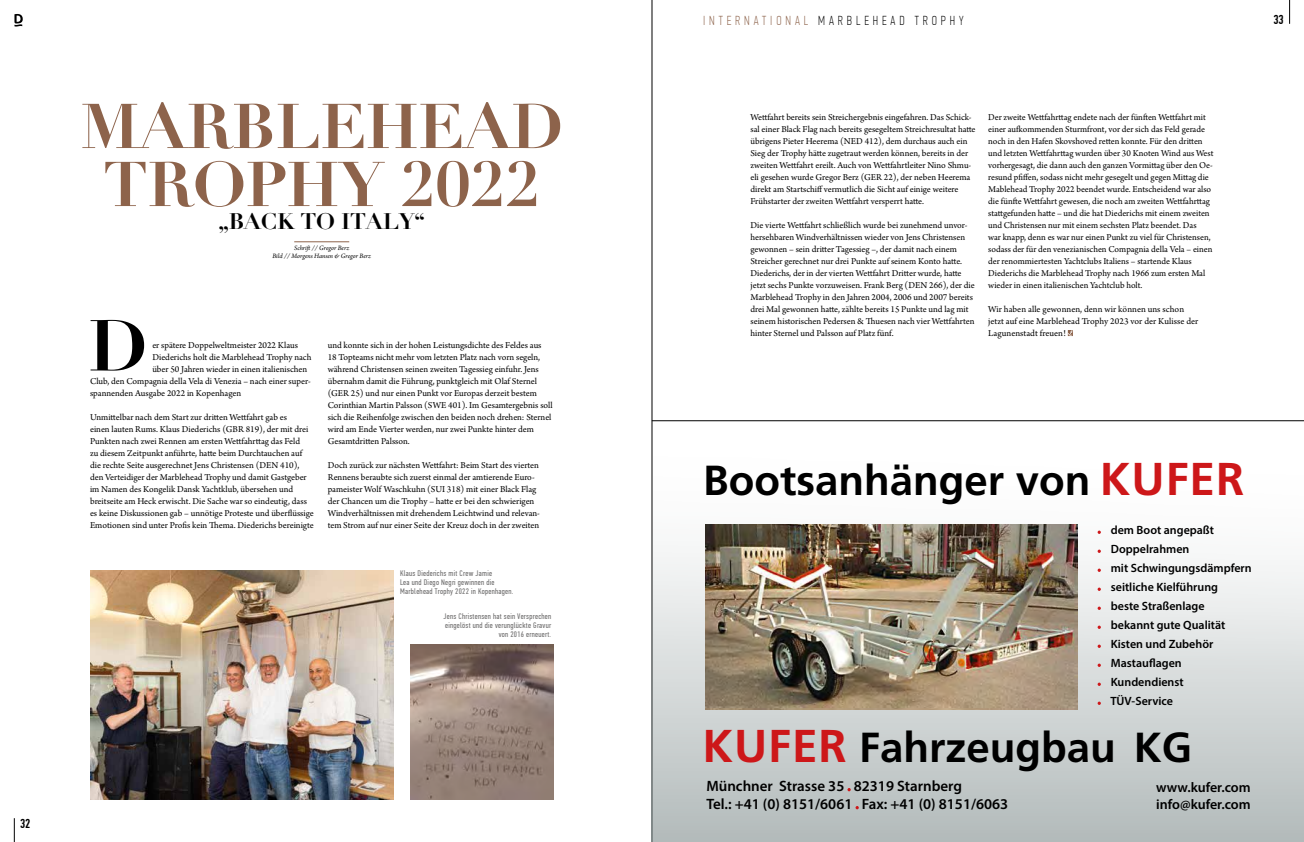
<style>
.page{position:relative;width:1304px;height:842px;background:#fff}
.page>*{position:absolute;margin:0;border:0;box-sizing:border-box;transform-origin:0 0}
.t1{font:700 70.7px "Didot";color:#000}
.t2{font:700 62.1px/58px "Didot";letter-spacing:-.01em;color:#8d634b;text-align:center}
.t3{font:700 42px "Frutiger";color:#000}
.t4{font:700 22px "Didot";letter-spacing:-.01em;color:#000}
.t5{font:600 15px/18px "Myriad Pro";color:#000}
.t6{font:600 14px/16.8px "Myriad Pro";color:#000}
.t7{font:100 13px "PF Din Text Comp Pro";letter-spacing:.3em;color:#000}
.t8{font:500 13px "PF Din Text Comp Pro";color:#000}
.t9{font:600 12px/19px "Myriad Pro";color:#000}
.t10{font:9.5px/12px "Arno Pro";color:#000}
.t11{font:8px/9px "PF Din Text Comp Pro";letter-spacing:.03em;color:#706f6f;text-align:right;scale:1.06 1}
.t12{font:italic 7px/8px "Arno Pro";letter-spacing:-.005em;color:#000;text-align:center}
.s1{color:#8d634b}
.s2{font-size:46px;color:#cd1719}
</style>
<div class="page">
<hr style="left:652px;top:420px;width:652px;height:1px;background:#000">
<img style="left:90px;top:570px;width:303px;height:229px">
<hr style="left:294px;top:242px;width:55px;height:1px;background:#8d634b">
<svg style="left:1068px;top:330px;width:5px;height:6px"></svg>
<img style="left:411px;top:644px;width:142px;height:155px">
<svg style="left:14px;top:818px;width:1px;height:24px"></svg>
<svg style="left:1289px;top:0;width:1px;height:24px"></svg>
<svg style="left:14px;top:14px;width:9px;height:13px"></svg>
<hr style="left:652px;top:0;width:1px;height:842px;background:#000">
<div style="left:652px;top:429px;width:652px;height:413px;background:linear-gradient(to bottom,#fff,#b6bdbd)"></div>
<svg style="left:847px;top:788px;width:4px;height:3px"></svg>
<img style="left:705px;top:525px;width:372px;height:184px">
<h2 class="t2" style="left:80px;top:98px;width:485px">MARBLEHEAD<br>TROPHY 2022</h2>
<h3 class="t4" style="left:218px;top:207px;width:208px">„BACK TO ITALY“</h3>
<p class="t12" style="left:272px;top:244px;width:100px">Schrift // Gregor Berz<br>Bild // Morgens Hansen &amp; Gregor Berz</p>
<h1 class="t1" style="left:88px;top:301px;width:61px">D</h1>
<p class="t10" style="left:152px;top:340px;width:147px">er spätere Doppelweltmeister 2022 Klaus</p>
<p class="t10" style="left:152px;top:352px;width:161px">Diederichs holt die Marblehead Trophy nach</p>
<p class="t10" style="left:152px;top:364px;width:156px">über 50 Jahren wieder in einen italienischen</p>
<p class="t10" style="left:90px;top:376px;width:222px">Club, den Compagnia della Vela di Venezia – nach einer super-</p>
<p class="t10" style="left:90px;top:388px;width:153px">spannenden Ausgabe 2022 in Kopenhagen</p>
<p class="t10" style="left:90px;top:412px;width:225px">Unmittelbar nach dem Start zur dritten Wettfahrt gab es<br>einen lauten Rums. Klaus Diederichs (GBR 819), der mit drei Punkten nach zwei Rennen am ersten Wettfahrttag das Feld<br>zu diesem Zeitpunkt anführte, hatte beim Durchtauchen auf die rechte Seite ausgerechnet Jens Christensen (DEN 410), den Verteidiger der Marblehead Trophy und damit Gastgeber im Namen des Kongelik Dansk Yachtklub, übersehen und breitseite am Heck erwischt. Die Sache war so eindeutig, dass es keine Diskussionen gab – unnötige Proteste und überflüssige Emotionen sind unter Profis kein Thema. Diederichs bereinigte</p>
<p class="t10" style="left:328px;top:340px;width:226px">und konnte sich in der hohen Leistungsdichte des Feldes aus 18 Topteams nicht mehr vom letzten Platz nach vorn segeln, während Christensen seinen zweiten Tagessieg einfuhr. Jens übernahm damit die Führung, punktgleich mit Olaf Sternel (GER 25) und nur einen Punkt vor Europas derzeit bestem Corinthian Martin Palsson (SWE 401). Im Gesamtergebnis soll sich die Reihenfolge zwischen den beiden noch drehen: Sternel wird am Ende Vierter werden, nur zwei Punkte hinter dem Gesamtdritten Palsson.</p>
<p class="t10" style="left:328px;top:460px;width:214px">Doch zurück zur nächsten Wettfahrt: Beim Start des vierten Rennens beraubte sich zuerst einmal der amtierende Euro&shy;pameister Wolf Waschkuhn (SUI 318) mit einer Black Flag der Chancen um die Trophy – hatte er bei den schwierigen Windverhältnissen mit drehendem Leichtwind und relevan&shy;tem Strom auf nur einer Seite der Kreuz doch in der zweiten</p>
<p class="t11" style="left:400px;top:569px;width:108px;text-align:left">Klaus Diederichs mit Crew Jamie<br>Lea und Diego Negri gewinnen die<br>Marblehead Trophy 2022 in Kopenhagen.</p>
<p class="t11" style="left:444px;top:612px;width:103px">Jens Christensen hat sein Versprechen eingelöst und die verunglückte Gravur von 2016 erneuert.</p>
<h3 class="t8" style="left:20px;top:816px;width:12px">32</h3>
<h3 class="t7" style="left:703px;top:13px;width:262px"><span class="s1">INTERNATIONAL</span> MARBLEHEAD TROPHY</h3>
<p class="t10" style="left:750px;top:112px;width:227px">Wettfahrt bereits sein Streichergebnis eingefahren. Das Schick&shy;sal einer Black Flag nach bereits gesegeltem Streichresultat hatte übrigens Pieter Heerema (NED 412), dem durchaus auch ein Sieg der Trophy hätte zugetraut werden können, bereits in der zweiten Wettfahrt ereilt. Auch von Wettfahrtleiter Nino Shmu&shy;eli gesehen wurde Gregor Berz (GER 22), der neben Heerema direkt am Startschiff vermutlich die Sicht auf einige weitere Frühstarter der zweiten Wettfahrt versperrt hatte.</p>
<p class="t10" style="left:750px;top:220px;width:226px">Die vierte Wettfahrt schließlich wurde bei zunehmend unvor&shy;hersehbaren Windverhältnissen wieder von Jens Christensen gewonnen – sein dritter Tagessieg –, der damit nach einem Streicher gerechnet nur drei Punkte auf seinem Konto hatte.<br>Diederichs, der in der vierten Wettfahrt Dritter wurde, hatte jetzt sechs Punkte vorzuweisen. Frank Berg (DEN 266), der die Marblehead Trophy in den Jahren 2004, 2006 und 2007 bereits drei Mal gewonnen hatte, zählte bereits 15 Punkte und lag mit seinem historischen Pedersen &amp; Thuesen nach vier Wettfahrten hinter Sternel und Palsson auf Platz fünf.</p>
<p class="t10" style="left:988px;top:112px;width:227px">Der zweite Wettfahrttag endete nach der fünften Wettfahrt mit einer aufkommenden Sturmfront, vor der sich das Feld gerade noch in den Hafen Skovshoved retten konnte. Für den dritten und letzten Wettfahrttag wurden über 30 Knoten Wind aus West vorhergesagt, die dann auch den ganzen Vormittag über den Oe&shy;resund pfiffen, sodass nicht mehr gesegelt und gegen Mittag die Mablehead Trophy 2022 beendet wurde. Entscheidend war also die fünfte Wettfahrt gewesen, die noch am zweiten Wettfahrttag stattgefunden hatte – und die hat Diederichs mit einem zweiten und Christensen nur mit einem sechsten Platz beendet. Das<br>war knapp, denn es war nur einen Punkt zu viel für Christensen, sodass der für den venezianischen Compagnia della Vela – einen der renommiertesten Yachtclubs Italiens – startende Klaus Diederichs die Marblehead Trophy nach 1966 zum ersten Mal wieder in einen italienischen Yachtclub holt.</p>
<p class="t10" style="left:988px;top:304px;width:212px">Wir haben alle gewonnen, denn wir können uns schon jetzt auf eine Marblehead Trophy 2023 vor der Kulisse der<br>Lagunenstadt freuen!</p>
<h3 class="t8" style="left:1273px;top:12px;width:12px">33</h3>
<h3 class="t3" style="left:703px;top:456px;width:543px">Bootsanhänger von <span class="s2">KUFER</span></h3>
<p class="t9" style="left:1110px;top:520px;width:143px">dem Boot angepaßt<br>Doppelrahmen<br>mit Schwingungsdämpfern seitliche Kielführung<br>beste Straßenlage<br>bekannt gute Qualität<br>Kisten und Zubehör<br>Mastauflagen<br>Kundendienst<br>TÜV-Service</p>
<h3 class="t3" style="left:702px;top:723px;width:491px"><span class="s2">KUFER</span> Fahrzeugbau KG</h3>
<h3 class="t5" style="left:706px;top:777px;width:303px">Münchner Strasse 35 82319 Starnberg<br>Tel.: +41 (0) 8151/6061 Fax: +41 (0) 8151/6063</h3>
<h3 class="t6" style="left:1156px;top:778px;width:96px">www.kufer.com info@kufer.com</h3>
</div>
